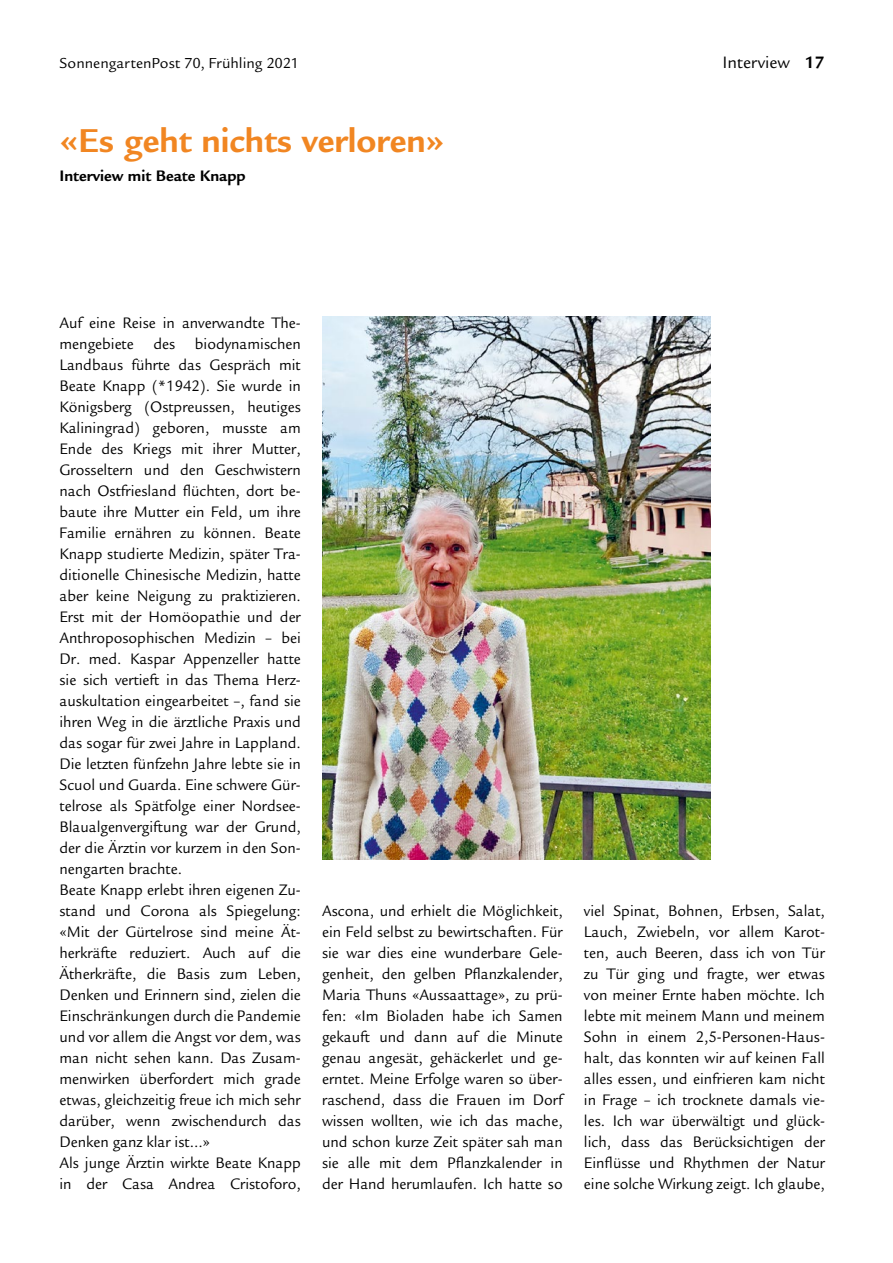
<style>
.page{position:relative;width:893px;height:1263px;background:#fff}
.page>*{position:absolute;margin:0;border:0;box-sizing:border-box;transform-origin:0 0}
.t1{font:700 36px "Legacy Sans Std";color:#f18622}
.t2{font:18px "Legacy Sans";color:#000}
.t3{font:16.5px/21px "Legacy Sans Std";color:#000;text-align:justify;scale:.95 1}
.t4{font:700 16.5px "Legacy Sans";color:#000}
.t5{font:15.75px "Legacy Sans Std";color:#000}
.s1{font-family:"Legacy Sans Std";font-weight:700}
</style>
<div class="page">
<img style="left:322px;top:317px;width:388px;height:542px">
<p class="t5" style="left:60px;top:55px;width:241px">SonnengartenPost 70, Frühling 2021</p>
<p class="t2" style="left:722px;top:53px;width:104px">Interview <span class="s1">17</span></p>
<h1 class="t1" style="left:60px;top:120px;width:387px">«Es geht nichts verloren»</h1>
<p class="t4" style="left:60px;top:167px;width:188px">Interview mit Beate Knapp</p>
<p class="t3" style="left:60px;top:313px;width:256px;text-align:left">Auf eine Reise in anverwandte The&shy;mengebiete des biodynamischen Landbaus führte das Gespräch mit Beate Knapp (*1942). Sie wurde in Königsberg (Ostpreussen, heutiges Kaliningrad) geboren, musste am Ende des Kriegs mit ihrer Mutter, Grosseltern und den Geschwistern nach Ostfriesland flüchten, dort be&shy;baute ihre Mutter ein Feld, um ihre Familie ernähren zu können. Beate Knapp studierte Medizin, später Tra&shy;ditionelle Chinesische Medizin, hatte aber keine Neigung zu praktizieren.<br>Erst mit der Homöopathie und der Anthroposophischen Medizin – bei Dr. med. Kaspar Appenzeller hatte sie sich vertieft in das Thema Herz&shy;auskultation eingearbeitet –, fand sie ihren Weg in die ärztliche Praxis und das sogar für zwei Jahre in Lappland.<br>Die letzten fünfzehn Jahre lebte sie in Scuol und Guarda. Eine schwere Gür&shy;telrose als Spätfolge einer Nordsee-Blaualgenvergiftung war der Grund, der die Ärztin vor kurzem in den Son&shy;nengarten brachte.<br>Beate Knapp erlebt ihren eigenen Zu&shy;stand und Corona als Spiegelung: «Mit der Gürtelrose sind meine Ät&shy;herkräfte reduziert. Auch auf die Ätherkräfte, die Basis zum Leben, Denken und Erinnern sind, zielen die Einschränkungen durch die Pandemie und vor allem die Angst vor dem, was man nicht sehen kann. Das Zusam&shy;menwirken überfordert mich grade etwas, gleichzeitig freue ich mich sehr darüber, wenn zwischendurch das Denken ganz klar ist…»<br>Als junge Ärztin wirkte Beate Knapp in der Casa Andrea Cristoforo,</p>
<p class="t3" style="left:322px;top:901px;width:255px">Ascona, und erhielt die Möglichkeit, ein Feld selbst zu bewirtschaften. Für sie war dies eine wunderbare Gele&shy;genheit, den gelben Pflanzkalender, Maria Thuns «Aussaattage», zu prü&shy;fen: «Im Bioladen habe ich Samen gekauft und dann auf die Minute genau angesät, gehäckerlet und ge&shy;erntet. Meine Erfolge waren so über&shy;raschend, dass die Frauen im Dorf wissen wollten, wie ich das mache, und schon kurze Zeit später sah man sie alle mit dem Pflanzkalender in der Hand herumlaufen. Ich hatte so</p>
<p class="t3" style="left:584px;top:901px;width:255px">viel Spinat, Bohnen, Erbsen, Salat, Lauch, Zwiebeln, vor allem Karot&shy;ten, auch Beeren, dass ich von Tür zu Tür ging und fragte, wer etwas von meiner Ernte haben möchte. Ich lebte mit meinem Mann und meinem Sohn in einem 2,5-Personen-Haus&shy;halt, das konnten wir auf keinen Fall alles essen, und einfrieren kam nicht in Frage – ich trocknete damals vie&shy;les. Ich war überwältigt und glück&shy;lich, dass das Berücksichtigen der Einflüsse und Rhythmen der Natur eine solche Wirkung zeigt. Ich glaube,</p>
</div>
